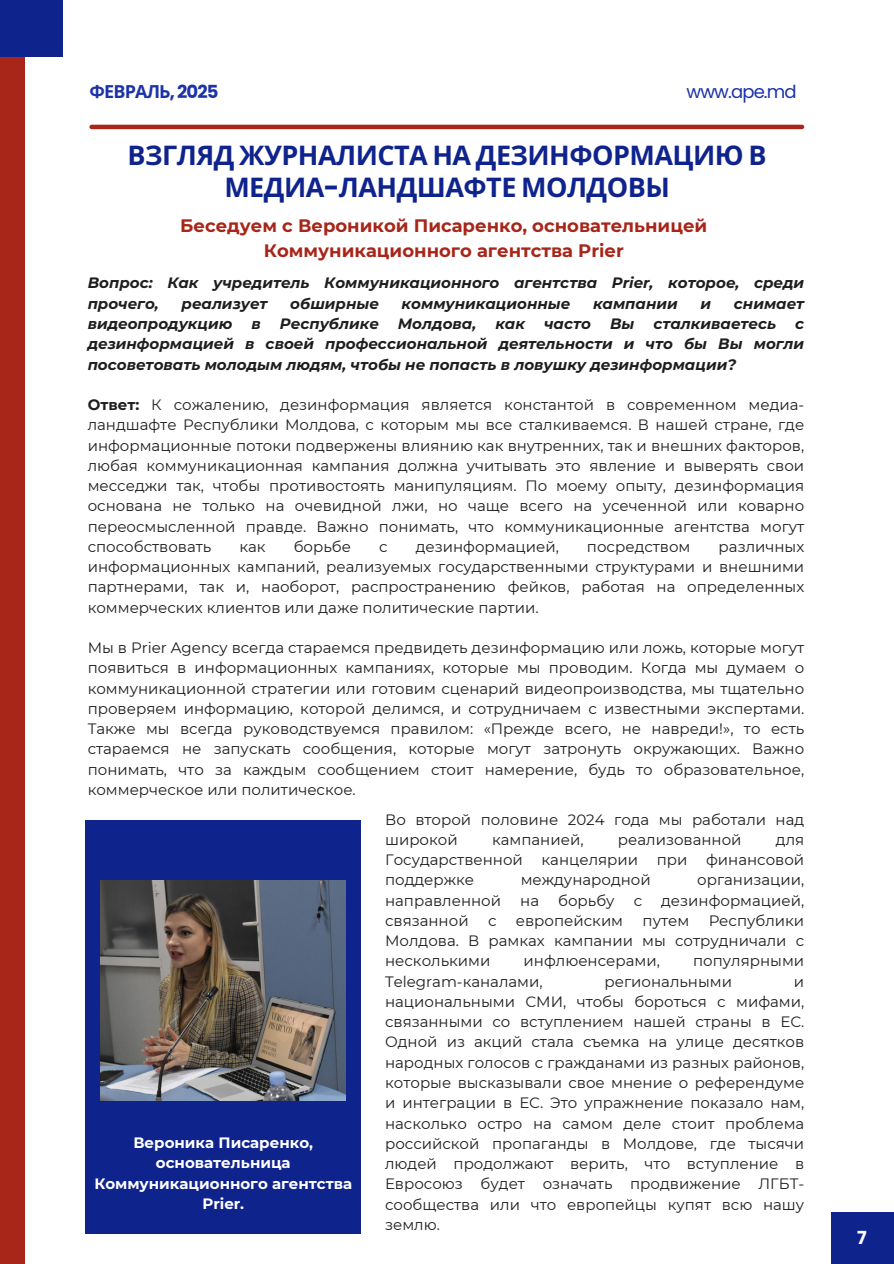
<style>
.page{position:relative;width:894px;height:1264px;background:#fff}
.page>*{position:absolute;margin:0;border:0;box-sizing:border-box;transform-origin:0 0}
.t1{font:700 27px/31.5px "Noto Sans";letter-spacing:-.02em;color:#0f238d;text-align:center}
.t2{font:700 18px/24.8px "Montserrat";color:#a72619;text-align:center}
.t3{font:700 18px "Noto Sans";letter-spacing:-.05em;color:#1c32a8}
.t4{font:18px "Poppins";letter-spacing:-.05em;color:#1c32a8}
.t5{font:700 18px "Poppins";color:#fff}
.t6{font:15px/20.2px "Montserrat";color:#1e1e1e;text-align:justify}
.t7{font:italic 700 15px/20.2px "Montserrat";color:#1e1e1e}
.t8{font:700 15px/20.2px "Montserrat";color:#fff;text-align:center}
.s1{font-family:"Poppins"}
.s2{font-weight:700}
</style>
<div class="page">
<div style="left:0;top:0;width:24px;height:1263px;background:#a72619"></div>
<div style="left:0;top:0;width:63px;height:56px;background:#0f238d"></div>
<div style="left:831px;top:1212px;width:62px;height:51px;background:#0f238d"></div>
<hr style="left:92px;top:125px;width:709px;height:4px;background:#a72619">
<div style="left:85px;top:820px;width:276px;height:413px;background:#0f238d"></div>
<img style="left:100px;top:880px;width:246px;height:220px">
<h1 class="t3" style="left:90px;top:79px;width:130px">ФЕВРАЛЬ<span class="s1">, 2025</span></h1>
<p class="t4" style="left:686px;top:79px;width:112px">www.ape.md</p>
<h3 class="t1" style="left:128px;top:139px;width:640px">ВЗГЛЯД ЖУРНАЛИСТА НА ДЕЗИНФОРМАЦИЮ В<br>МЕДИА<span class="s1">-</span>ЛАНДШАФТЕ МОЛДОВЫ</h3>
<h5 class="t2" style="left:180px;top:213px;width:528px">Беседуем с Вероникой Писаренко, основательницей<br>Коммуникационного агентства Prier</h5>
<h2 class="t7" style="left:88px;top:273px;width:717px">Вопрос: Как учредитель Коммуникационного агентства Prier, которое, среди прочего,</h2>
<h2 class="t7" style="left:181px;top:293px;width:87px">реализует</h2>
<h2 class="t7" style="left:290px;top:293px;width:90px">обширные</h2>
<h2 class="t7" style="left:401px;top:293px;width:170px">коммуникационные</h2>
<h2 class="t7" style="left:593px;top:293px;width:86px">кампании</h2>
<h2 class="t7" style="left:700px;top:293px;width:12px">и</h2>
<h2 class="t7" style="left:733px;top:293px;width:72px">снимает</h2>
<h2 class="t7" style="left:88px;top:313px;width:146px">видеопродукцию</h2>
<h2 class="t7" style="left:251px;top:313px;width:11px">в</h2>
<h2 class="t7" style="left:280px;top:313px;width:100px">Республике</h2>
<h2 class="t7" style="left:398px;top:313px;width:80px">Молдова,</h2>
<h2 class="t7" style="left:495px;top:313px;width:31px">как</h2>
<h2 class="t7" style="left:544px;top:313px;width:48px">часто</h2>
<h2 class="t7" style="left:610px;top:313px;width:26px">Вы</h2>
<h2 class="t7" style="left:653px;top:313px;width:124px">сталкиваетесь</h2>
<h2 class="t7" style="left:88px;top:313px;width:717px;text-align:justify;text-indent:707px">с дезинформацией в своей профессиональной деятельности и что бы Вы могли посоветовать молодым людям, чтобы не попасть в ловушку дезинформации?</h2>
<h4 class="t6" style="left:88px;top:394px;width:717px"><span class="s2">Ответ:</span> К сожалению, дезинформация является константой в современном медиа&shy;ландшафте Республики Молдова, с которым мы все сталкиваемся. В нашей стране, где информационные потоки подвержены влиянию как внутренних, так и внешних факторов, любая коммуникационная кампания должна учитывать это явление и выверять свои месседжи так, чтобы противостоять манипуляциям. По моему опыту, дезинформация основана не только на очевидной лжи, но чаще всего на усеченной или коварно переосмысленной правде. Важно понимать, что коммуникационные агентства могут способствовать</h4>
<h4 class="t6" style="left:239px;top:536px;width:28px">как</h4>
<h4 class="t6" style="left:294px;top:536px;width:59px">борьбе</h4>
<h4 class="t6" style="left:379px;top:536px;width:10px">с</h4>
<h4 class="t6" style="left:415px;top:536px;width:144px">дезинформацией,</h4>
<h4 class="t6" style="left:587px;top:536px;width:105px">посредством</h4>
<h4 class="t6" style="left:88px;top:536px;width:717px;text-indent:630px">различных информационных кампаний, реализуемых государственными структурами и внешними партнерами, так и, наоборот, распространению фейков, работая на определенных коммерческих клиентов или даже политические партии.</h4>
<p class="t6" style="left:88px;top:637px;width:717px">Мы в Prier Agency всегда стараемся предвидеть дезинформацию или ложь, которые могут появиться в информационных кампаниях, которые мы проводим. Когда мы думаем о коммуникационной стратегии или готовим сценарий видеопроизводства, мы тщательно проверяем информацию, которой делимся, и сотрудничаем с известными экспертами.<br>Также мы всегда руководствуемся правилом: «Прежде всего, не навреди!», то есть стараемся не запускать сообщения, которые могут затронуть окружающих. Важно понимать, что за каждым сообщением стоит намерение, будь то образовательное, коммерческое или политическое.</p>
<h5 class="t8" style="left:94px;top:1132px;width:259px">Вероника Писаренко, основательница<br>Коммуникационного агентства<br>Prier.</h5>
<p class="t6" style="left:385px;top:809px;width:420px">Во второй половине 2024 года мы работали над широкой</p>
<p class="t6" style="left:492px;top:829px;width:93px">кампанией,</p>
<p class="t6" style="left:617px;top:829px;width:125px">реализованной</p>
<p class="t6" style="left:385px;top:829px;width:420px;text-indent:391px">для Государственной канцелярии при финансовой поддержке</p>
<p class="t6" style="left:520px;top:869px;width:132px">международной</p>
<p class="t6" style="left:697px;top:869px;width:108px">организации,</p>
<p class="t6" style="left:385px;top:890px;width:117px">направленной</p>
<p class="t6" style="left:520px;top:890px;width:20px">на</p>
<p class="t6" style="left:558px;top:890px;width:58px">борьбу</p>
<p class="t6" style="left:633px;top:890px;width:10px">с</p>
<p class="t6" style="left:661px;top:890px;width:144px">дезинформацией,</p>
<p class="t6" style="left:385px;top:910px;width:85px">связанной</p>
<p class="t6" style="left:488px;top:910px;width:10px">с</p>
<p class="t6" style="left:515px;top:910px;width:109px">европейским</p>
<p class="t6" style="left:642px;top:910px;width:48px">путем</p>
<p class="t6" style="left:385px;top:910px;width:420px;text-indent:323px">Республики Молдова. В рамках кампании мы сотрудничали с несколькими</p>
<p class="t6" style="left:523px;top:950px;width:138px">инфлюенсерами,</p>
<p class="t6" style="left:693px;top:950px;width:113px">популярными</p>
<p class="t6" style="left:385px;top:971px;width:159px">Telegram-каналами,</p>
<p class="t6" style="left:604px;top:971px;width:129px">региональными</p>
<p class="t6" style="left:385px;top:971px;width:420px;text-indent:409px">и национальными СМИ, чтобы бороться с мифами, связанными со вступлением нашей страны в ЕС.<br>Одной из акций стала съемка на улице десятков народных голосов с гражданами из разных районов, которые высказывали свое мнение о референдуме и интеграции в ЕС. Это упражнение показало нам, насколько остро на самом деле стоит проблема российской пропаганды в Молдове, где тысячи людей продолжают верить, что вступление в Евросоюз будет означать продвижение ЛГБТ&shy;сообщества или что европейцы купят всю нашу землю.</p>
<p class="t5" style="left:857px;top:1224px;width:11px">7</p>
</div>
